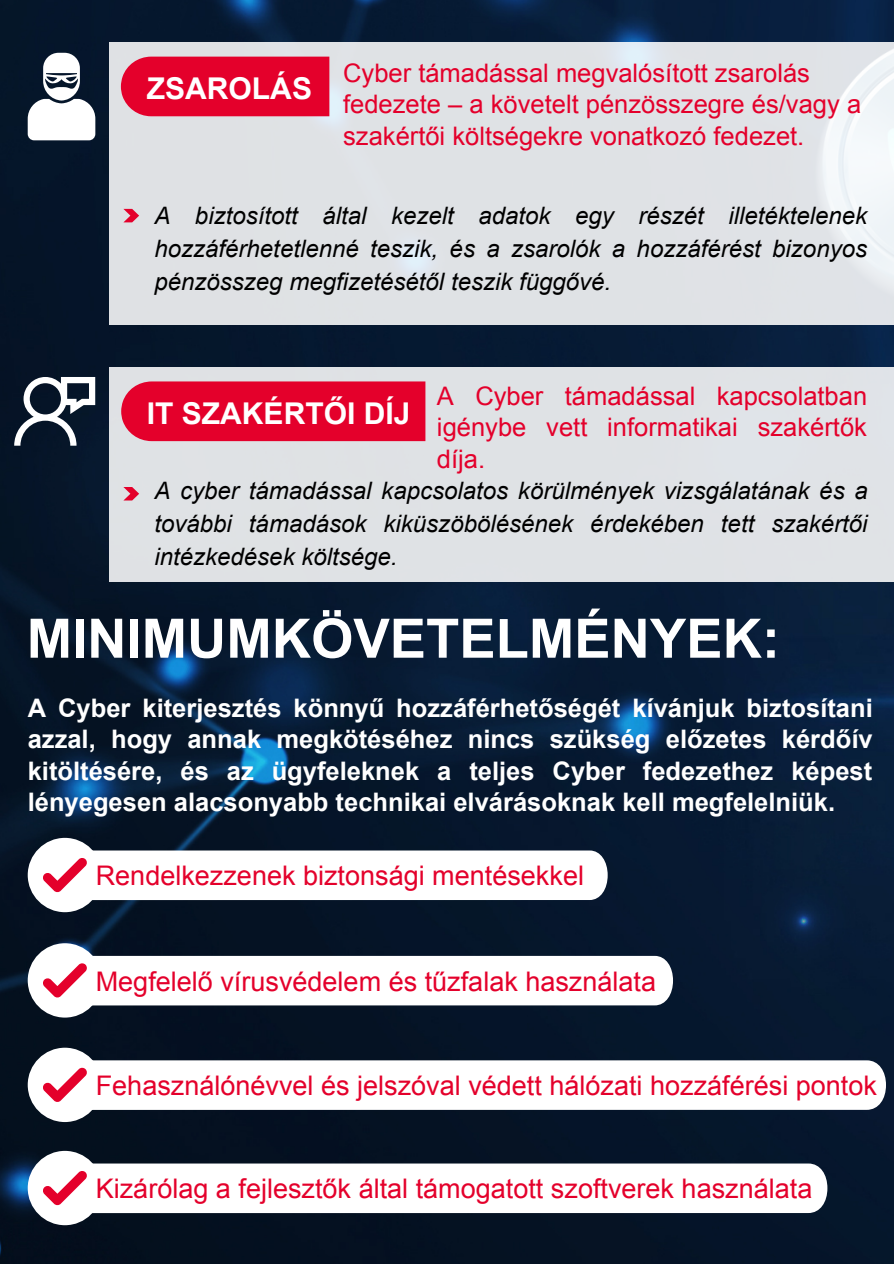
<style>
.page{position:relative;width:894px;height:1264px;background:#fff}
.page>*{position:absolute;margin:0;border:0;box-sizing:border-box;transform-origin:0 0}
.t1{font:700 54.45px "Arial";color:#fff}
.t2{font:700 30px "Arial";color:#fff}
.t3{font:27px "Arial";color:#e4002b}
.t4{font:700 25.5px/31.5px "Arial";color:#fff;text-align:justify}
.t5{font:25.5px/31.5px "Arial";color:#e4002b}
.t6{font:italic 24px/32.7px "Arial";color:#000;text-align:justify}
</style>
<div class="page">
<img style="left:0;top:0;width:893px;height:1263px">
<div style="left:109px;top:367px;width:784px;height:214px;background:#dfe2e5"></div>
<div style="left:121px;top:381px;width:304px;height:60px;background:#e4002b"></div>
<svg style="left:123px;top:487px;width:16px;height:13px"></svg>
<svg style="left:109px;top:42px;width:784px;height:283px;fill:#dfe2e5"></svg>
<div style="left:121px;top:57px;width:208px;height:59px;background:#e4002b"></div>
<svg style="left:123px;top:209px;width:16px;height:13px"></svg>
<svg style="left:28px;top:53px;width:67px;height:87px"></svg>
<svg style="left:14px;top:377px;width:81px;height:68px"></svg>
<div style="left:28px;top:837px;width:74px;height:75px;background:#fff;border-radius:50%"></div>
<svg style="left:43px;top:850px;width:564px;height:50px"></svg>
<div style="left:28px;top:943px;width:74px;height:74px;background:#fff;border-radius:50%"></div>
<svg style="left:43px;top:955px;width:630px;height:50px"></svg>
<div style="left:28px;top:1047px;width:74px;height:75px;background:#fff;border-radius:50%"></div>
<svg style="left:43px;top:1060px;width:842px;height:49px"></svg>
<div style="left:28px;top:1150px;width:74px;height:75px;background:#fff;border-radius:50%"></div>
<svg style="left:43px;top:1163px;width:784px;height:50px"></svg>
<p class="t2" style="left:147px;top:72px;width:167px">ZSAROLÁS</p>
<p class="t5" style="left:343px;top:57px;width:519px">Cyber támadással megvalósított zsarolás fedezete – a követelt pénzösszegre és/vagy a szakértői költségekre vonatkozó fedezet.</p>
<p class="t6" style="left:154px;top:200px;width:714px">A biztosított által kezelt adatok egy részét illetéktelenek hozzáférhetetlenné teszik, és a zsarolók a hozzáférést bizonyos pénzösszeg megfizetésétől teszik függővé.</p>
<p class="t2" style="left:147px;top:402px;width:265px">IT SZAKÉRTŐI DÍJ</p>
<p class="t5" style="left:437px;top:380px;width:431px;text-align:justify">A Cyber támadással kapcsolatban igénybe vett informatikai szakértők díja.</p>
<p class="t6" style="left:154px;top:474px;width:714px">A cyber támadással kapcsolatos körülmények vizsgálatának és a további támadások kiküszöbölésének érdekében tett szakértői intézkedések költsége.</p>
<p class="t1" style="left:27px;top:618px;width:754px">MINIMUMKÖVETELMÉNYEK:</p>
<p class="t4" style="left:28px;top:694px;width:846px">A Cyber kiterjesztés könnyű hozzáférhetőségét kívánjuk biztosítani azzal, hogy annak megkötéséhez nincs szükség előzetes kérdőív kitöltésére, és az ügyfeleknek a teljes Cyber fedezethez képest lényegesen alacsonyabb technikai elvárásoknak kell megfelelniük.</p>
<p class="t3" style="left:96px;top:861px;width:489px">Rendelkezzenek biztonsági mentésekkel</p>
<p class="t3" style="left:96px;top:966px;width:561px">Megfelelő vírusvédelem és tűzfalak használata</p>
<p class="t3" style="left:96px;top:1070px;width:782px">Fehasználónévvel és jelszóval védett hálózati hozzáférési pontok</p>
<p class="t3" style="left:96px;top:1173px;width:718px">Kizárólag a fejlesztők által támogatott szoftverek használata</p>
</div>
